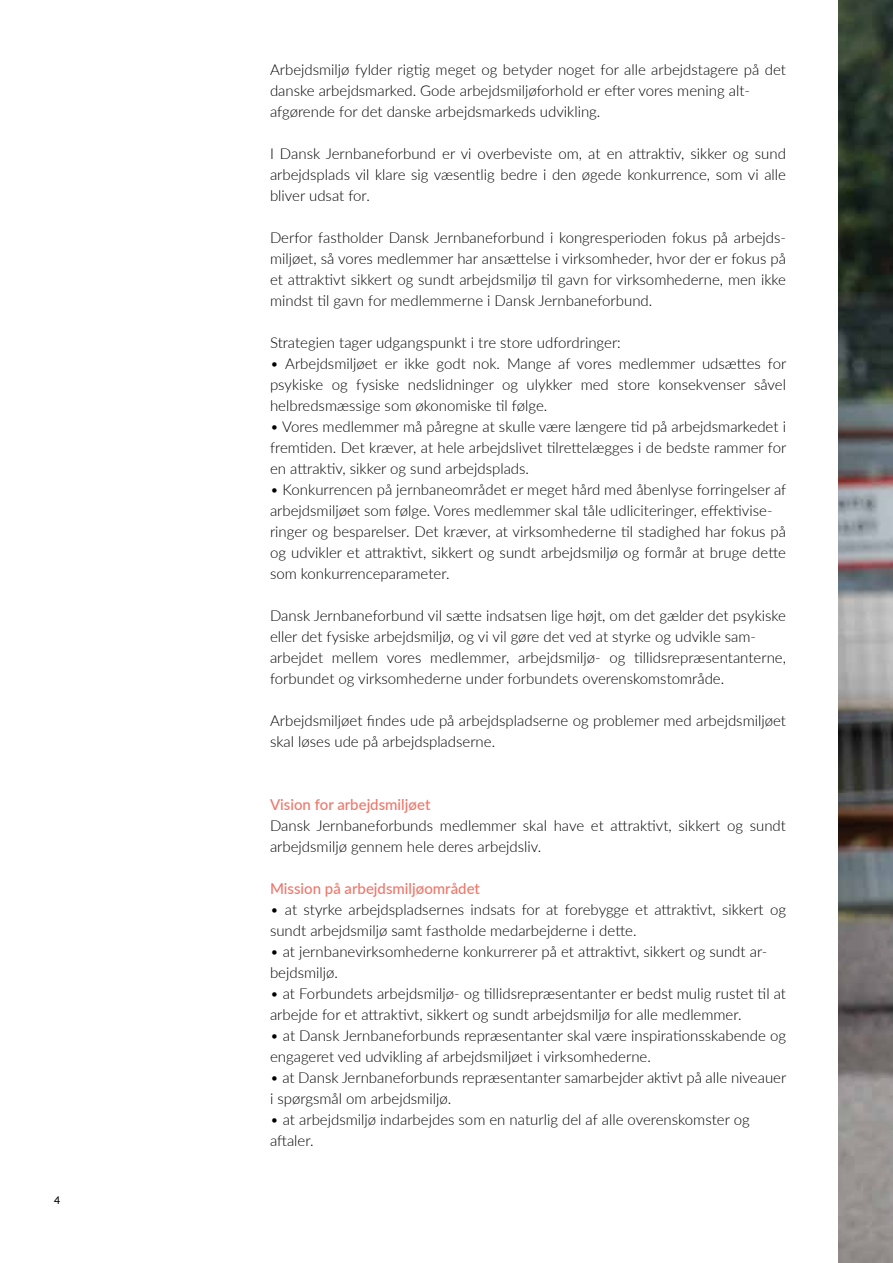
<style>
.page{position:relative;width:893px;height:1263px;background:#fff}
.page>*{position:absolute;margin:0;border:0;box-sizing:border-box;transform-origin:0 0}
.t1{font:300 15px/21px "Lato";color:#000}
.t2{font:500 15px "Lato";color:#ee776a}
.t3{font:500 10.5px "Lato";color:#000}
</style>
<div class="page">
<img style="left:839px;top:0;width:54px;height:1263px">
<p class="t3" style="left:54px;top:1193px;width:8px">4</p>
<p class="t1" style="left:270px;top:59px;width:517px">Arbejdsmiljø fylder rigtig meget og betyder noget for alle arbejdstagere på det danske arbejdsmarked. Gode arbejdsmiljøforhold er efter vores mening alt&shy;afgørende for det danske arbejdsmarkeds udvikling.</p>
<p class="t1" style="left:270px;top:143px;width:517px;text-align:justify">I Dansk Jernbaneforbund er vi overbeviste om, at en attraktiv, sikker og sund arbejdsplads vil klare sig væsentlig bedre i den øgede konkurrence, som vi alle bliver udsat for.</p>
<p class="t1" style="left:270px;top:227px;width:517px;text-align:justify">Derfor fastholder Dansk Jernbaneforbund i kongresperioden fokus på arbejds&shy;miljøet, så vores medlemmer har ansættelse i virksomheder, hvor der er fokus på et attraktivt sikkert og sundt arbejdsmiljø til gavn for virksomhederne, men ikke mindst til gavn for medlemmerne i Dansk Jernbaneforbund.</p>
<p class="t1" style="left:270px;top:332px;width:352px">Strategien tager udgangspunkt i tre store udfordringer:</p>
<p class="t1" style="left:270px;top:353px;width:518px;text-align:justify">• Arbejdsmiljøet er ikke godt nok. Mange af vores medlemmer udsættes for psykiske og fysiske nedslidninger og ulykker med store konsekvenser såvel helbredsmæssige som økonomiske til følge.</p>
<p class="t1" style="left:270px;top:416px;width:518px;text-align:justify">• Vores medlemmer må påregne at skulle være længere tid på arbejdsmarkedet i fremtiden. Det kræver, at hele arbejdslivet tilrettelægges i de bedste rammer for en attraktiv, sikker og sund arbejdsplads.</p>
<p class="t1" style="left:270px;top:479px;width:518px">• Konkurrencen på jernbaneområdet er meget hård med åbenlyse forringelser af arbejdsmiljøet som følge. Vores medlemmer skal tåle udliciteringer, effektivise&shy;ringer og besparelser. Det kræver, at virksomhederne til stadighed har fokus på og udvikler et attraktivt, sikkert og sundt arbejdsmiljø og formår at bruge dette som konkurrenceparameter.</p>
<p class="t1" style="left:270px;top:605px;width:517px">Dansk Jernbaneforbund vil sætte indsatsen lige højt, om det gælder det psykiske eller det fysiske arbejdsmiljø, og vi vil gøre det ved at styrke og udvikle sam&shy;arbejdet mellem vores medlemmer, arbejdsmiljø- og tillidsrepræsentanterne, forbundet og virksomhederne under forbundets overenskomstområde.</p>
<p class="t1" style="left:270px;top:710px;width:517px">Arbejdsmiljøet findes ude på arbejdspladserne og problemer med arbejdsmiljøet skal løses ude på arbejdspladserne.</p>
<p class="t2" style="left:270px;top:794px;width:162px">Vision for arbejdsmiljøet</p>
<p class="t1" style="left:270px;top:815px;width:517px">Dansk Jernbaneforbunds medlemmer skal have et attraktivt, sikkert og sundt arbejdsmiljø gennem hele deres arbejdsliv.</p>
<p class="t2" style="left:270px;top:878px;width:211px">Mission på arbejdsmiljøområdet</p>
<p class="t1" style="left:270px;top:899px;width:517px">• at styrke arbejdspladsernes indsats for at forebygge et attraktivt, sikkert og sundt arbejdsmiljø samt fastholde medarbejderne i dette.</p>
<p class="t1" style="left:270px;top:941px;width:499px">• at jernbanevirksomhederne konkurrerer på et attraktivt, sikkert og sundt ar&shy;bejdsmiljø.</p>
<p class="t1" style="left:270px;top:983px;width:517px">• at Forbundets arbejdsmiljø- og tillidsrepræsentanter er bedst mulig rustet til at arbejde for et attraktivt, sikkert og sundt arbejdsmiljø for alle medlemmer.</p>
<p class="t1" style="left:270px;top:1025px;width:517px">• at Dansk Jernbaneforbunds repræsentanter skal være inspirationsskabende og engageret ved udvikling af arbejdsmiljøet i virksomhederne.</p>
<p class="t1" style="left:270px;top:1067px;width:518px">• at Dansk Jernbaneforbunds repræsentanter samarbejder aktivt på alle niveauer i spørgsmål om arbejdsmiljø.</p>
<p class="t1" style="left:270px;top:1109px;width:481px">• at arbejdsmiljø indarbejdes som en naturlig del af alle overenskomster og aftaler.</p>
</div>
